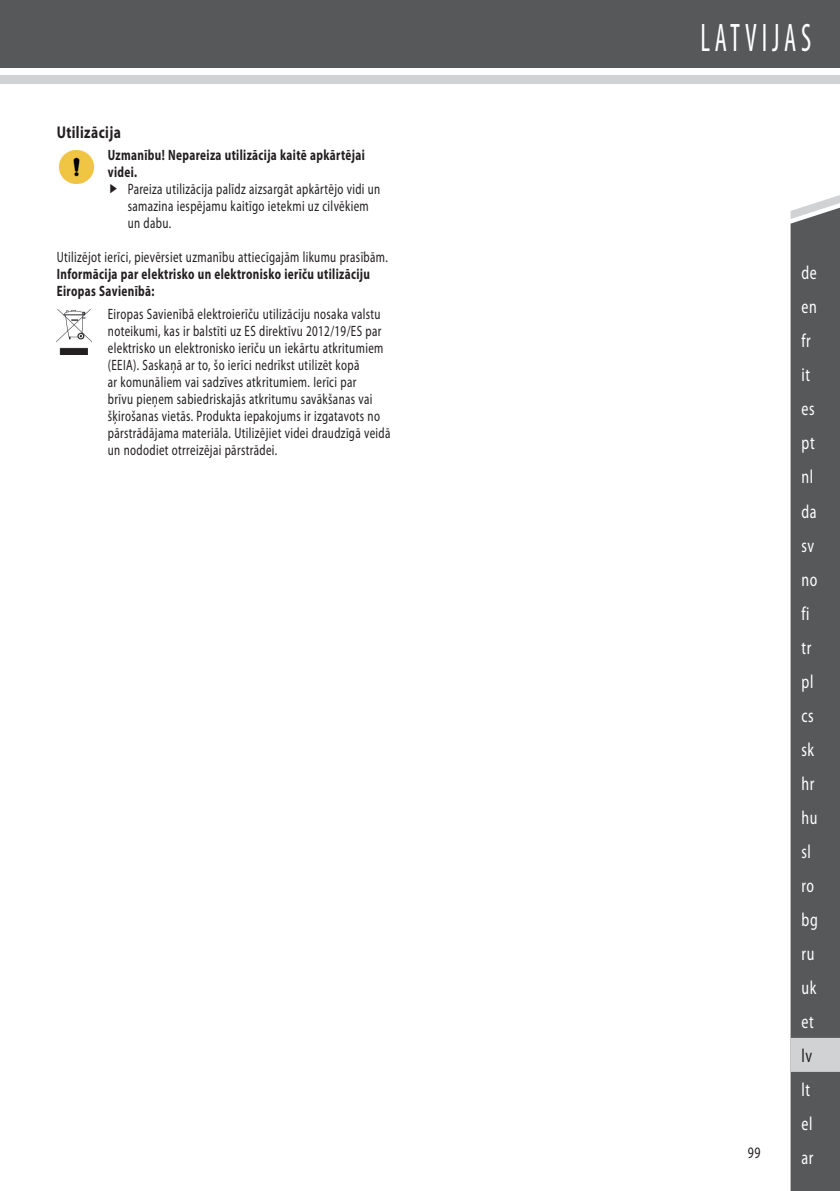
<style>
.page{position:relative;width:840px;height:1191px;background:#fff}
.page>*{position:absolute;margin:0;border:0;box-sizing:border-box;transform-origin:0 0}
.t1{font:condensed 40px "Myriad Pro";letter-spacing:.17em;color:#fff;scale:.7 1}
.t2{font:semi-condensed 19px/34px "Myriad Pro";letter-spacing:.03em;color:#fff;scale:.8 1}
.t3{font:semi-condensed 19px "Myriad Pro";color:#231f20;scale:.8 1}
.t4{font:700 17px "Myriad Pro";letter-spacing:.03em;color:#231f20;scale:.8 1}
.t5{font:semi-condensed 16px "Myriad Pro";color:#231f20;scale:.8 1}
.t6{font:semi-condensed 15px/17px "Myriad Pro";letter-spacing:.03em;color:#231f20;scale:.8 1}
.t7{font:700 semi-condensed 15px/17px "Myriad Pro";letter-spacing:.03em;color:#231f20;scale:.8 1}
</style>
<div class="page">
<div style="left:0;top:0;width:839px;height:67px;background:#57585a"></div>
<div style="left:0;top:75px;width:839px;height:9px;background:#d1d2d4"></div>
<div style="left:790px;top:219px;width:49px;height:972px;background:#57585a"></div>
<svg style="left:790px;top:195px;width:49px;height:24px"></svg>
<div style="left:790px;top:1037px;width:49px;height:34px;background:#d1d2d4"></div>
<img style="left:59px;top:150px;width:35px;height:34px">
<img style="left:57px;top:309px;width:35px;height:46px">
<p class="t4" style="left:57px;top:122px;width:82px">Utilizācija</p>
<p class="t7" style="left:108px;top:147px;width:323px">Uzmanību! Nepareiza utilizācija kaitē apkārtējai videi.</p>
<p class="t6" style="left:128px;top:181px;width:317px">Pareiza utilizācija palīdz aizsargāt apkārtējo vidi un samazina iespējamu kaitīgo ietekmi uz cilvēkiem un dabu.</p>
<p class="t6" style="left:57px;top:249px;width:415px">Utilizējot ierīci, pievērsiet uzmanību attiecīgajām likumu prasībām.</p>
<p class="t7" style="left:57px;top:266px;width:393px">Informācija par elektrisko un elektronisko ierīču utilizāciju<br>Eiropas Savienībā:</p>
<p class="t6" style="left:108px;top:306px;width:354px">Eiropas Savienībā elektroierīču utilizāciju nosaka valstu noteikumi, kas ir balstīti uz ES direktīvu 2012/19/ES par elektrisko un elektronisko ierīču un iekārtu atkritumiem (EEIA). Saskaņā ar to, šo ierīci nedrīkst utilizēt kopā<br>ar komunāliem vai sadzīves atkritumiem. Ierīci par<br>brīvu pieņem sabiedriskajās atkritumu savākšanas vai šķirošanas vietās. Produkta iepakojums ir izgatavots no pārstrādājama materiāla. Utilizējiet videi draudzīgā veidā un nododiet otrreizējai pārstrādei.</p>
<h1 class="t1" style="left:700px;top:16px;width:160px">LATVIJAS</h1>
<p class="t5" style="left:747px;top:1143px;width:17px">99</p>
<p class="t2" style="left:801px;top:256px;width:22px">de en fr it es pt nl da sv no fi tr pl cs sk hr hu sl ro bg ru uk et</p>
<p class="t3" style="left:801px;top:1045px;width:15px">lv</p>
<p class="t2" style="left:801px;top:1073px;width:16px">lt el ar</p>
</div>
